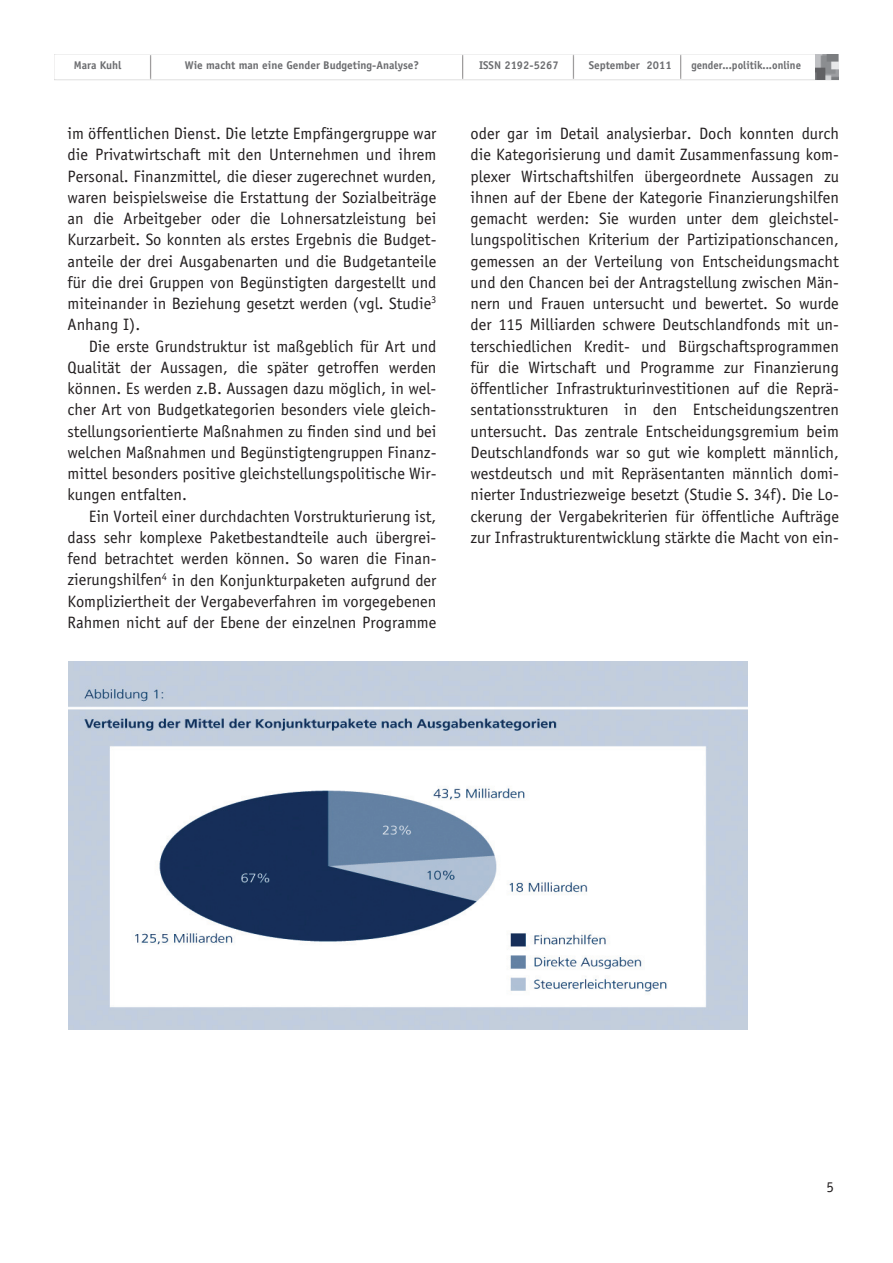
<style>
.page{position:relative;width:893px;height:1263px;background:#fff}
.page>*{position:absolute;margin:0;border:0;box-sizing:border-box;transform-origin:0 0}
.t1{font:16.5px/21.3px "Officina Sans";color:#231f20;text-align:justify}
.t2{font:15px "Officina Sans";color:#231f20}
.t3{font:700 11.25px "Officina Sans";color:#6c6d70}
.t4{font:700 11.25px "Officina Sans";color:#6c6d70;scale:.95 1}
</style>
<div class="page">
<img style="left:815px;top:54px;width:23px;height:25px">
<svg style="left:150px;top:55px;width:1px;height:24px"></svg>
<svg style="left:573px;top:55px;width:1px;height:24px"></svg>
<hr style="left:680px;top:55px;width:2px;height:24px;background:#231f20">
<svg style="left:462px;top:55px;width:1px;height:24px"></svg>
<img style="left:68px;top:662px;width:679px;height:367px">
<p class="t3" style="left:74px;top:58px;width:49px">Mara Kuhl</p>
<p class="t3" style="left:185px;top:58px;width:236px">Wie macht man eine Gender Budgeting-Analyse?</p>
<p class="t3" style="left:479px;top:58px;width:81px">ISSN 2192-5267</p>
<p class="t3" style="left:589px;top:58px;width:84px">September 2011</p>
<p class="t4" style="left:691px;top:58px;width:117px">gender...politik...online</p>
<p class="t1" style="left:68px;top:123px;width:371px">im öffentlichen Dienst. Die letzte Empfängergruppe war die Privatwirtschaft mit den Unternehmen und ihrem Personal. Finanzmittel, die dieser zugerechnet wurden, waren beispielsweise die Erstattung der Sozialbeiträge an die Arbeitgeber oder die Lohnersatzleistung bei Kurzarbeit. So konnten als erstes Ergebnis die Budget&shy;anteile der drei Ausgabenarten und die Budgetanteile für die drei Gruppen von Begünstigten dargestellt und miteinander in Beziehung gesetzt werden (vgl. Studie<sup>3<br></sup>Anhang I).</p>
<p class="t1" style="left:68px;top:335px;width:370px;text-indent:21px">Die erste Grundstruktur ist maßgeblich für Art und Qualität der Aussagen, die später getroffen werden können. Es werden z.B. Aussagen dazu möglich, in wel&shy;cher Art von Budgetkategorien besonders viele gleich&shy;stellungsorientierte Maßnahmen zu finden sind und bei welchen Maßnahmen und Begünstigtengruppen Finanz&shy;mittel besonders positive gleichstellungspolitische Wir&shy;kungen entfalten.</p>
<p class="t1" style="left:68px;top:505px;width:370px;text-indent:21px">Ein Vorteil einer durchdachten Vorstrukturierung ist, dass sehr komplexe Paketbestandteile auch übergrei&shy;fend betrachtet werden können. So waren die Finan&shy;zierungshilfen<sup>4</sup> in den Konjunkturpaketen aufgrund der Kompliziertheit der Vergabeverfahren im vorgegebenen Rahmen nicht auf der Ebene der einzelnen Programme</p>
<p class="t1" style="left:470px;top:123px;width:370px">oder gar im Detail analysierbar. Doch konnten durch die Kategorisierung und damit Zusammenfassung kom&shy;plexer Wirtschaftshilfen übergeordnete Aussagen zu ihnen auf der Ebene der Kategorie Finanzierungshilfen gemacht werden: Sie wurden unter dem gleichstel&shy;lungspolitischen Kriterium der Partizipationschancen, gemessen an der Verteilung von Entscheidungsmacht und den Chancen bei der Antragstellung zwischen Män&shy;nern und Frauen untersucht und bewertet. So wurde der 115 Milliarden schwere Deutschlandfonds mit un&shy;terschiedlichen Kredit- und Bürgschaftsprogrammen für die Wirtschaft und Programme zur Finanzierung öffentlicher Infrastrukturinvestitionen auf die Reprä&shy;sentationsstrukturen in den Entscheidungszentren untersucht. Das zentrale Entscheidungsgremium beim Deutschlandfonds war so gut wie komplett männlich, westdeutsch und mit Repräsentanten männlich domi&shy;nierter Industriezweige besetzt (Studie S. 34f). Die Lo&shy;ckerung der Vergabekriterien für öffentliche Aufträge zur Infrastrukturentwicklung stärkte die Macht von ein-</p>
<p class="t2" style="left:826px;top:1178px;width:9px">5</p>
</div>
